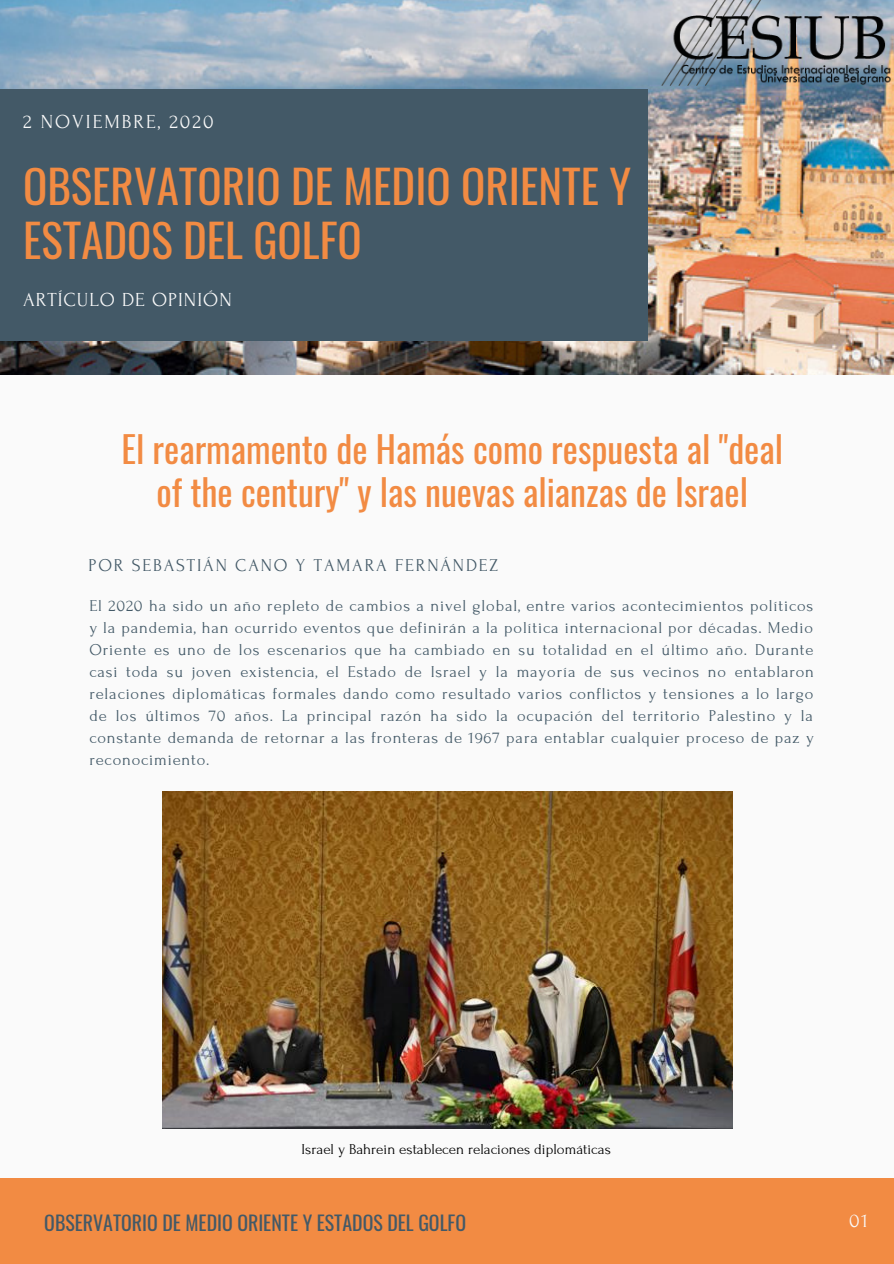
<style>
.page{position:relative;width:894px;height:1264px;background:#fff}
.page>*{position:absolute;margin:0;border:0;box-sizing:border-box;transform-origin:0 0}
.t1{font:45px/54px "Oswald";color:#f28b43}
.t2{font:36px/42.8px "Oswald";color:#f28b43;text-align:center}
.t3{font:19.8px "Oswald";color:#435967}
.t4{font:19.8px "Forum";letter-spacing:.05em;color:#fafafa}
.t5{font:19.8px "Forum";letter-spacing:.1em;color:#fafafa}
.t6{font:18px "Forum";letter-spacing:.1em;color:#435967}
.t7{font:16.5px/22px "Forum";letter-spacing:.05em;color:#435967;text-align:justify}
.t8{font:15px "Forum";color:#000}
</style>
<div class="page">
<div style="left:0;top:0;width:893px;height:1263px;background:#fafafa"></div>
<img style="left:0;top:0;width:893px;height:374px">
<div style="left:0;top:89px;width:647px;height:251px;background:#435967"></div>
<div style="left:0;top:1178px;width:893px;height:85px;background:#f28b43"></div>
<img style="left:661px;top:0;width:232px;height:86px">
<img style="left:162px;top:792px;width:570px;height:336px">
<p class="t5" style="left:23px;top:111px;width:192px">2 NOVIEMBRE, 2020</p>
<h1 class="t1" style="left:23px;top:157px;width:609px">OBSERVATORIO DE MEDIO ORIENTE Y<br>ESTADOS DEL GOLFO</h1>
<p class="t4" style="left:23px;top:289px;width:210px">ARTÍCULO DE OPINIÓN</p>
<h2 class="t2" style="left:121px;top:426px;width:663px">El rearmamento de Hamás como respuesta al "deal of the century" y las nuevas alianzas de Israel</h2>
<p class="t6" style="left:88px;top:555px;width:411px">POR SEBASTIÁN CANO Y TAMARA FERNÁNDEZ</p>
<p class="t7" style="left:89px;top:594px;width:726px">El 2020 ha sido un año repleto de cambios a nivel global, entre varios acontecimientos políticos y la pandemia, han ocurrido eventos que definirán a la política internacional por décadas. Medio Oriente es uno de los escenarios que ha cambiado en su totalidad en el último año. Durante casi toda su joven existencia, el Estado de Israel y la mayoría de sus vecinos no entablaron relaciones diplomáticas formales dando como resultado varios conflictos y tensiones a lo largo de los últimos 70 años. La principal razón ha sido la ocupación del territorio Palestino y la constante demanda de retornar a las fronteras de 1967 para entablar cualquier proceso de paz y reconocimiento.</p>
<p class="t8" style="left:301px;top:1140px;width:311px">Israel y Bahrein establecen relaciones diplomáticas</p>
<p class="t3" style="left:44px;top:1206px;width:423px">OBSERVATORIO DE MEDIO ORIENTE Y ESTADOS DEL GOLFO</p>
<p class="t4" style="left:848px;top:1210px;width:21px">01</p>
</div>
